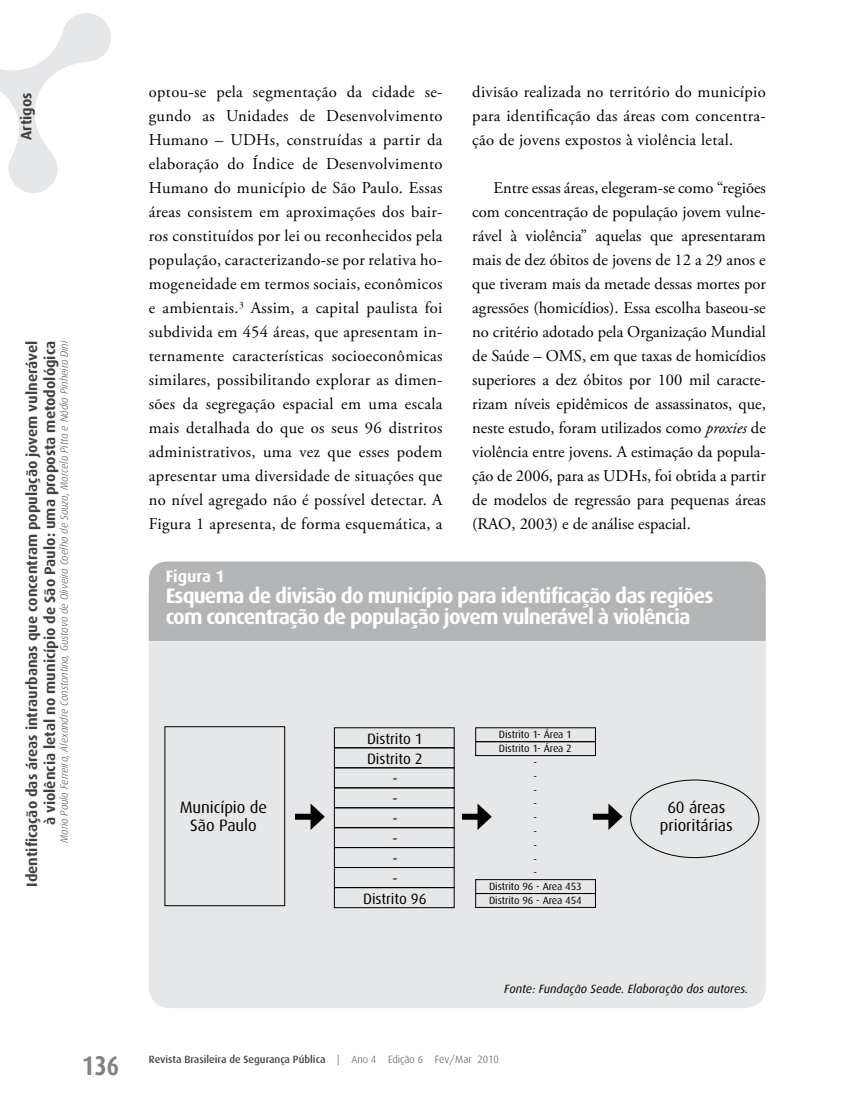
<style>
.page{position:relative;width:851px;height:1106px;background:#fff}
.page>*{position:absolute;margin:0;border:0;box-sizing:border-box;transform-origin:0 0}
.t1{font:700 27px "Dax Condensed";color:#808285}
.t2{font:700 21px/21px "Dax";letter-spacing:-.04em;color:#fff}
.t3{font:16.5px/24px "Adobe Garamond Pro";letter-spacing:.02em;color:#000;text-align:justify}
.t4{font:16.5px/18px "Dax";letter-spacing:-.005em;color:#000;text-align:center}
.t5{font:700 16.5px "Dax";color:#fff}
.t6{font:700 15px/18px "Dax";color:#414142;text-align:right}
.t7{font:15px/20.1px "Dax";letter-spacing:-.005em;color:#000;text-align:center}
.t8{font:italic 12px "Dax";color:#000}
.t9{font:italic 300 10.5px "Dax";color:#414142}
.t10{font:10.5px/13.8px "Dax";letter-spacing:-.005em;color:#000;text-align:center}
.t11{font:500 10.5px "Dax";color:#414142}
.s1{font-style:italic}
.s2{font-weight:300}
</style>
<div class="page">
<svg style="left:0;top:13px;width:111px;height:180px"></svg>
<div style="left:149px;top:578px;width:616px;height:430px;background:#e6e7e8;border-radius:21px"></div>
<div style="left:149px;top:561px;width:616px;height:80px;background:#b2b4b6"></div>
<div style="left:164px;top:726px;width:121px;height:180px;border:1px solid #000"></div>
<div style="left:334px;top:747px;width:120px;height:21px;border:1px solid #000"></div>
<div style="left:334px;top:767px;width:120px;height:21px;border:1px solid #000"></div>
<div style="left:334px;top:787px;width:120px;height:21px;border:1px solid #000"></div>
<div style="left:334px;top:807px;width:120px;height:21px;border:1px solid #000"></div>
<div style="left:334px;top:827px;width:120px;height:21px;border:1px solid #000"></div>
<div style="left:334px;top:847px;width:120px;height:21px;border:1px solid #000"></div>
<div style="left:334px;top:867px;width:120px;height:21px;border:1px solid #000"></div>
<div style="left:334px;top:887px;width:120px;height:21px;border:1px solid #000"></div>
<div style="left:475px;top:741px;width:120px;height:15px;border:1px solid #000"></div>
<div style="left:475px;top:879px;width:120px;height:15px;border:1px solid #000"></div>
<div style="left:475px;top:893px;width:120px;height:14px;border:1px solid #000"></div>
<div style="left:295px;top:813px;width:21px;height:6px;background:#000"></div>
<svg style="left:310px;top:803px;width:15px;height:27px"></svg>
<div style="left:462px;top:813px;width:20px;height:6px;background:#000"></div>
<svg style="left:477px;top:803px;width:14px;height:27px"></svg>
<div style="left:592px;top:813px;width:21px;height:6px;background:#000"></div>
<svg style="left:608px;top:803px;width:14px;height:27px"></svg>
<p class="t6" style="left:17px;top:140px;width:49px;rotate:-90deg">Artigos</p>
<p class="t6" style="left:23px;top:886px;width:547px;rotate:-90deg">Identificação das áreas intraurbanas que concentram população jovem vulnerável à violência letal no município de São Paulo: uma proposta metodológica</p>
<p class="t9" style="left:58px;top:843px;width:504px;rotate:-90deg">Maria Paula Ferreira, Alexandre Constantino, Gustavo de Oliveira Coelho de Souza, Marcelo Pitta e Nádia Pinheiro Dini</p>
<p class="t3" style="left:149px;top:80px;width:295px">optou-se pela segmentação da cidade se&shy;gundo as Unidades de Desenvolvimento Humano – UDHs, construídas a partir da elaboração do Índice de Desenvolvimento Humano do município de São Paulo. Essas áreas consistem em aproximações dos bair&shy;ros constituídos por lei ou reconhecidos pela população, caracterizando-se por relativa ho&shy;mogeneidade em termos sociais, econômicos e ambientais.<sup>3</sup> Assim, a capital paulista foi subdivida em 454 áreas, que apresentam in&shy;ternamente características socioeconômicas similares, possibilitando explorar as dimen&shy;sões da segregação espacial em uma escala mais detalhada do que os seus 96 distritos administrativos, uma vez que esses podem apresentar uma diversidade de situações que no nível agregado não é possível detectar. A Figura 1 apresenta, de forma esquemática, a</p>
<p class="t3" style="left:472px;top:80px;width:295px">divisão realizada no território do município para identificação das áreas com concentra&shy;ção de jovens expostos à violência letal.</p>
<p class="t3" style="left:472px;top:176px;width:295px;text-indent:21px">Entre essas áreas, elegeram-se como “regiões com concentração de população jovem vulne&shy;rável à violência” aquelas que apresentaram mais de dez óbitos de jovens de 12 a 29 anos e que tiveram mais da metade dessas mortes por agressões (homicídios). Essa escolha baseou-se no critério adotado pela Organização Mundial de Saúde – OMS, em que taxas de homicídios superiores a dez óbitos por 100 mil caracte&shy;rizam níveis epidêmicos de assassinatos, que, neste estudo, foram utilizados como <span class="s1">proxies</span> de violência entre jovens. A estimação da popula&shy;ção de 2006, para as UDHs, foi obtida a partir de modelos de regressão para pequenas áreas (RAO, 2003) e de análise espacial.</p>
<p class="t5" style="left:166px;top:566px;width:61px">Figura 1</p>
<p class="t2" style="left:166px;top:585px;width:549px">Esquema de divisão do município para identificação das regiões com concentração de população jovem vulnerável à violência</p>
<p class="t4" style="left:180px;top:799px;width:89px">Município de<br>São Paulo</p>
<p class="t7" style="left:363px;top:728px;width:65px">Distrito 1<br>Distrito 2 -<br>-<br>-<br>-<br>-<br>-<br>Distrito 96</p>
<p class="t10" style="left:489px;top:728px;width:94px">Distrito 1- Área 1<br>Distrito 1- Área 2<br>-<br>-<br>-<br>-<br>-<br>-<br>-<br>-<br>-<br>Distrito 96 - Area 453<br>Distrito 96 - Area 454</p>
<p class="t4" style="left:660px;top:799px;width:74px">60 áreas prioritárias</p>
<h1 class="t1" style="left:82px;top:1050px;width:39px">136</h1>
<p class="t8" style="left:504px;top:981px;width:245px">Fonte: Fundação Seade. Elaboração dos autores.</p>
<p class="t11" style="left:149px;top:1054px;width:351px">Revista Brasileira de Segurança Pública <span class="s2">| Ano 4 Edição 6 Fev/Mar 2010</span></p>
</div>
